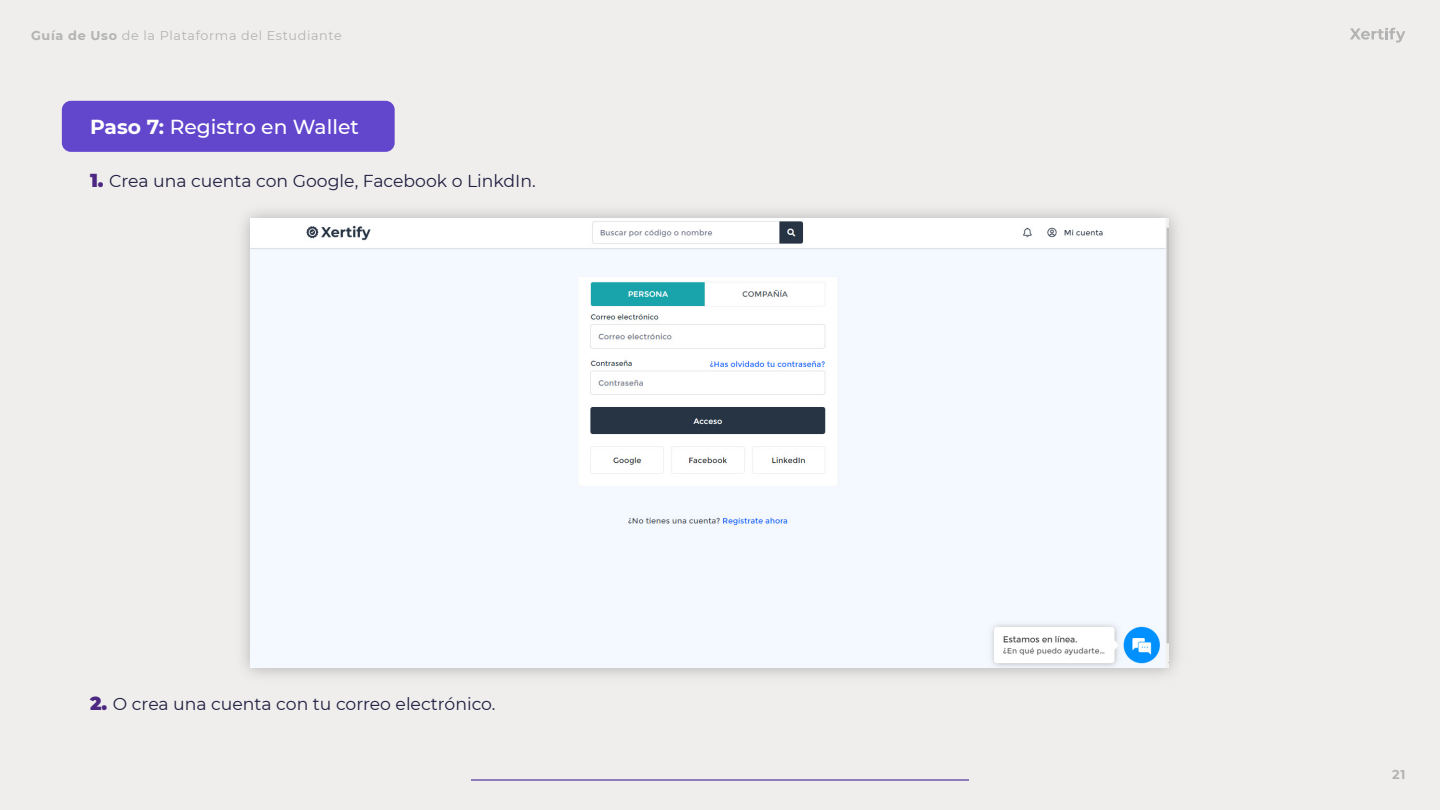
<style>
.page{position:relative;width:1440px;height:810px;background:#efeeed}
.page>*{position:absolute;margin:0;border:0;box-sizing:border-box;transform-origin:0 0}
.t1{font:500 20.25px "Montserrat";color:#fff}
.t2{font:17.25px "Montserrat";color:#201f41}
.t3{font:12.75px "Montserrat";letter-spacing:.05em;color:#b3b3b3}
.t4{font:700 12.75px "Montserrat";color:#b3b3b3}
.s1{font-weight:700}
.s2{font-weight:900;font-size:18.75px;color:#4d2882}
</style>
<div class="page">
<svg style="left:1350px;top:28px;width:55px;height:15px"></svg>
<hr style="left:471px;top:779px;width:498px;height:2px;background:#8e7dbd">
<div style="left:62px;top:101px;width:333px;height:51px;background:#6247cd;border-radius:9px"></div>
<img style="left:243px;top:211px;width:934px;height:465px">
<img style="left:251px;top:219px;width:918px;height:448px">
<p class="t3" style="left:31px;top:26px;width:312px"><span class="s1">Guía de Uso</span> de la Plataforma del Estudiante</p>
<p class="t1" style="left:90px;top:113px;width:270px"><span class="s1">Paso 7:</span> Registro en Wallet</p>
<p class="t2" style="left:90px;top:169px;width:447px"><span class="s2">1.</span> Crea una cuenta con Google, Facebook o LinkdIn.</p>
<p class="t2" style="left:90px;top:692px;width:407px"><span class="s2">2.</span> O crea una cuenta con tu correo electrónico.</p>
<p class="t4" style="left:1392px;top:766px;width:15px">21</p>
</div>
